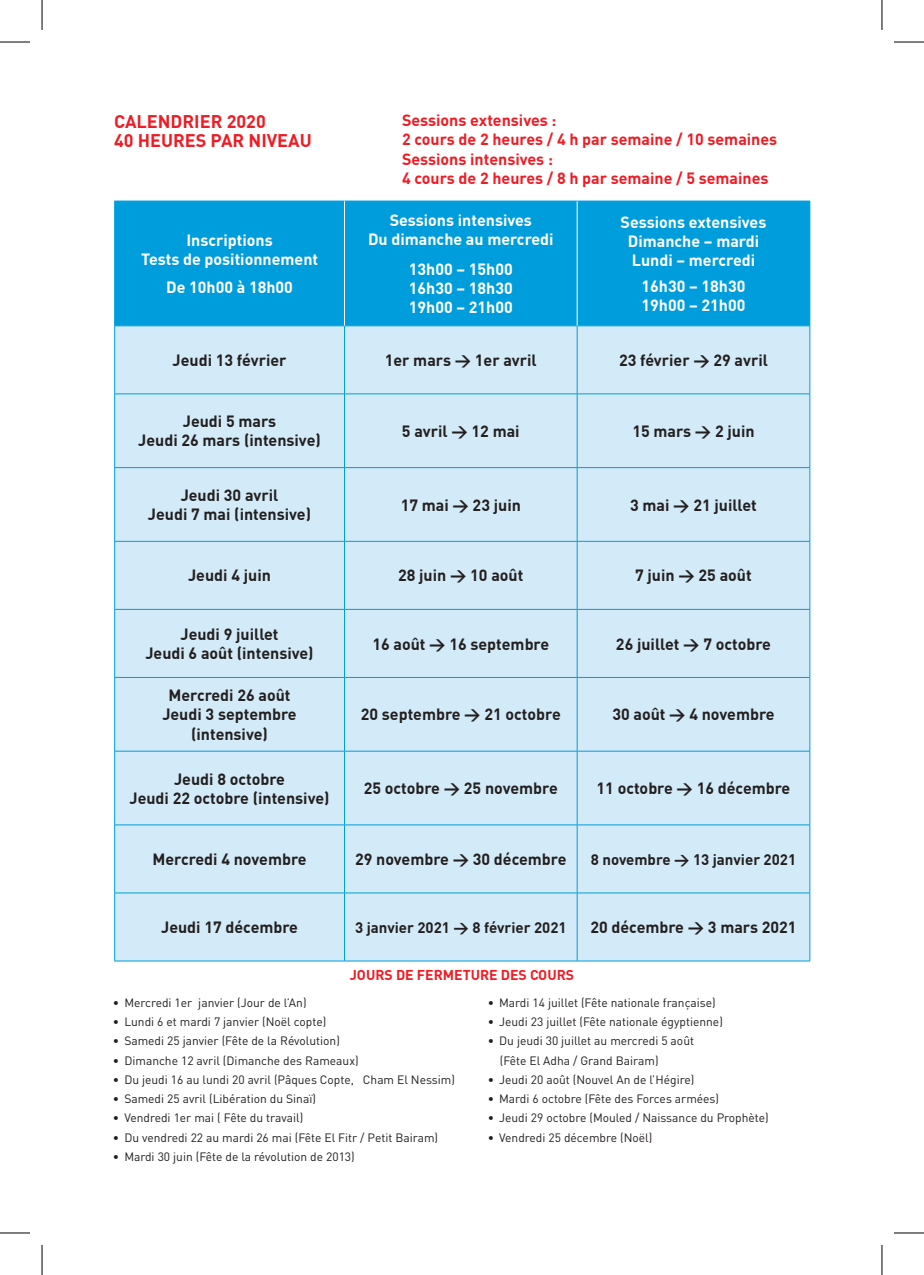
<style>
.page{position:relative;width:924px;height:1275px;background:#fff}
.page>*{position:absolute;margin:0;border:0;box-sizing:border-box;transform-origin:0 0}
.t1{font:700 18px/19.2px "DIN Pro";color:#ee1c25}
.t2{font:700 16px/19.2px "DIN Pro";color:#231f20;text-align:center}
.t3{font:700 16px/19.2px "DIN Pro";color:#fff;text-align:center}
.t4{font:700 16px/19.2px "DIN Pro";color:#ee1c25}
.t5{font:700 15px "DIN Pro";color:#231f20}
.t6{font:700 14px "DIN Pro";color:#ee1c25}
.t7{font:12px/19.2px "DIN Pro";color:#231f20}
</style>
<div class="page">
<div style="left:115px;top:202px;width:694px;height:123px;background:#009ddc"></div>
<div style="left:115px;top:326px;width:694px;height:634px;background:#d3ebf8"></div>
<hr style="left:114px;top:201px;width:230px;height:1px;background:#009ddc">
<hr style="left:114px;top:201px;width:1px;height:124px;background:#009ddc">
<hr style="left:344px;top:201px;width:233px;height:1px;background:#009ddc">
<hr style="left:577px;top:201px;width:232px;height:1px;background:#009ddc">
<hr style="left:809px;top:201px;width:1px;height:124px;background:#009ddc">
<hr style="left:114px;top:325px;width:230px;height:1px;background:#009ddc">
<hr style="left:114px;top:326px;width:1px;height:67px;background:#009ddc">
<hr style="left:344px;top:325px;width:233px;height:1px;background:#009ddc">
<hr style="left:577px;top:325px;width:232px;height:1px;background:#009ddc">
<hr style="left:809px;top:326px;width:1px;height:67px;background:#009ddc">
<hr style="left:114px;top:393px;width:230px;height:1px;background:#009ddc">
<hr style="left:114px;top:394px;width:1px;height:73px;background:#009ddc">
<hr style="left:344px;top:393px;width:233px;height:1px;background:#009ddc">
<hr style="left:577px;top:393px;width:232px;height:1px;background:#009ddc">
<hr style="left:809px;top:394px;width:1px;height:73px;background:#009ddc">
<hr style="left:114px;top:467px;width:230px;height:1px;background:#009ddc">
<hr style="left:114px;top:468px;width:1px;height:73px;background:#009ddc">
<hr style="left:344px;top:467px;width:233px;height:1px;background:#009ddc">
<hr style="left:577px;top:467px;width:232px;height:1px;background:#009ddc">
<hr style="left:809px;top:468px;width:1px;height:73px;background:#009ddc">
<hr style="left:114px;top:541px;width:230px;height:1px;background:#009ddc">
<hr style="left:114px;top:541px;width:1px;height:68px;background:#009ddc">
<hr style="left:344px;top:541px;width:233px;height:1px;background:#009ddc">
<hr style="left:577px;top:541px;width:232px;height:1px;background:#009ddc">
<hr style="left:809px;top:541px;width:1px;height:68px;background:#009ddc">
<hr style="left:114px;top:609px;width:230px;height:1px;background:#009ddc">
<hr style="left:114px;top:609px;width:1px;height:68px;background:#009ddc">
<hr style="left:344px;top:609px;width:233px;height:1px;background:#009ddc">
<hr style="left:577px;top:609px;width:232px;height:1px;background:#009ddc">
<hr style="left:809px;top:609px;width:1px;height:68px;background:#009ddc">
<hr style="left:114px;top:677px;width:230px;height:1px;background:#009ddc">
<hr style="left:114px;top:677px;width:1px;height:74px;background:#009ddc">
<hr style="left:344px;top:677px;width:233px;height:1px;background:#009ddc">
<hr style="left:577px;top:677px;width:232px;height:1px;background:#009ddc">
<hr style="left:809px;top:677px;width:1px;height:74px;background:#009ddc">
<hr style="left:114px;top:751px;width:230px;height:1px;background:#009ddc">
<hr style="left:114px;top:751px;width:1px;height:73px;background:#009ddc">
<hr style="left:344px;top:751px;width:233px;height:1px;background:#009ddc">
<hr style="left:577px;top:751px;width:232px;height:1px;background:#009ddc">
<hr style="left:809px;top:751px;width:1px;height:73px;background:#009ddc">
<hr style="left:114px;top:824px;width:230px;height:1px;background:#009ddc">
<hr style="left:114px;top:825px;width:1px;height:67px;background:#009ddc">
<hr style="left:344px;top:824px;width:233px;height:1px;background:#009ddc">
<hr style="left:577px;top:824px;width:232px;height:1px;background:#009ddc">
<hr style="left:809px;top:825px;width:1px;height:67px;background:#009ddc">
<hr style="left:114px;top:892px;width:230px;height:1px;background:#009ddc">
<hr style="left:114px;top:893px;width:1px;height:67px;background:#009ddc">
<hr style="left:344px;top:892px;width:233px;height:1px;background:#009ddc">
<hr style="left:577px;top:892px;width:232px;height:1px;background:#009ddc">
<hr style="left:809px;top:893px;width:1px;height:67px;background:#009ddc">
<hr style="left:114px;top:960px;width:230px;height:1px;background:#009ddc">
<hr style="left:344px;top:960px;width:233px;height:1px;background:#009ddc">
<hr style="left:577px;top:960px;width:232px;height:1px;background:#009ddc">
<hr style="left:344px;top:201px;width:1px;height:124px;background:#fff">
<hr style="left:576px;top:201px;width:1px;height:124px;background:#fff">
<hr style="left:344px;top:326px;width:1px;height:67px;background:#009ddc">
<hr style="left:576px;top:326px;width:1px;height:67px;background:#009ddc">
<hr style="left:344px;top:394px;width:1px;height:73px;background:#009ddc">
<hr style="left:576px;top:394px;width:1px;height:73px;background:#009ddc">
<hr style="left:344px;top:468px;width:1px;height:73px;background:#009ddc">
<hr style="left:576px;top:468px;width:1px;height:73px;background:#009ddc">
<hr style="left:344px;top:541px;width:1px;height:68px;background:#009ddc">
<hr style="left:576px;top:541px;width:1px;height:68px;background:#009ddc">
<hr style="left:344px;top:609px;width:1px;height:68px;background:#009ddc">
<hr style="left:576px;top:609px;width:1px;height:68px;background:#009ddc">
<hr style="left:344px;top:677px;width:1px;height:74px;background:#009ddc">
<hr style="left:576px;top:677px;width:1px;height:74px;background:#009ddc">
<hr style="left:344px;top:751px;width:1px;height:73px;background:#009ddc">
<hr style="left:576px;top:751px;width:1px;height:73px;background:#009ddc">
<hr style="left:344px;top:825px;width:1px;height:67px;background:#009ddc">
<hr style="left:576px;top:825px;width:1px;height:67px;background:#009ddc">
<hr style="left:344px;top:893px;width:1px;height:67px;background:#009ddc">
<hr style="left:576px;top:893px;width:1px;height:67px;background:#009ddc">
<hr style="left:0;top:42px;width:30px;height:1px;background:#000">
<hr style="left:893px;top:42px;width:30px;height:1px;background:#000">
<hr style="left:0;top:1232px;width:30px;height:1px;background:#000">
<hr style="left:893px;top:1232px;width:30px;height:1px;background:#000">
<hr style="left:42px;top:0;width:1px;height:30px;background:#000">
<hr style="left:42px;top:1245px;width:1px;height:30px;background:#000">
<hr style="left:881px;top:0;width:1px;height:30px;background:#000">
<hr style="left:881px;top:1245px;width:1px;height:30px;background:#000">
<h1 class="t1" style="left:114px;top:111px;width:199px">CALENDRIER 2020<br>40 HEURES PAR NIVEAU</h1>
<h2 class="t3" style="left:141px;top:230px;width:178px">Inscriptions<br>Tests de positionnement</h2>
<h2 class="t3" style="left:166px;top:277px;width:128px">De 10h00 à 18h00</h2>
<h2 class="t4" style="left:402px;top:110px;width:376px">Sessions extensives :<br>2 cours de 2 heures / 4 h par semaine / 10 semaines Sessions intensives :<br>4 cours de 2 heures / 8 h par semaine / 5 semaines</h2>
<h2 class="t3" style="left:368px;top:210px;width:187px">Sessions intensives<br>Du dimanche au mercredi</h2>
<h2 class="t3" style="left:408px;top:259px;width:105px;text-align:justify">13h00 – 15h00<br>16h30 – 18h30<br>19h00 – 21h00</h2>
<h2 class="t3" style="left:620px;top:212px;width:147px">Sessions extensives<br>Dimanche – mardi<br>Lundi – mercredi</h2>
<h2 class="t3" style="left:641px;top:276px;width:105px;text-align:left">16h30 – 18h30<br>19h00 – 21h00</h2>
<h2 class="t2" style="left:172px;top:350px;width:115px">Jeudi 13 février</h2>
<h2 class="t2" style="left:384px;top:350px;width:153px">1er mars → 1er avril</h2>
<h2 class="t2" style="left:618px;top:350px;width:150px">23 février → 29 avril</h2>
<h2 class="t2" style="left:138px;top:411px;width:184px">Jeudi 5 mars<br>Jeudi 26 mars (intensive)</h2>
<h2 class="t2" style="left:402px;top:421px;width:119px">5 avril → 12 mai</h2>
<h2 class="t2" style="left:632px;top:421px;width:124px">15 mars → 2 juin</h2>
<h2 class="t2" style="left:148px;top:485px;width:165px">Jeudi 30 avril<br>Jeudi 7 mai (intensive)</h2>
<h2 class="t2" style="left:400px;top:494px;width:122px">17 mai → 23 juin</h2>
<h2 class="t2" style="left:629px;top:494px;width:128px">3 mai → 21 juillet</h2>
<h2 class="t2" style="left:188px;top:565px;width:84px">Jeudi 4 juin</h2>
<h2 class="t2" style="left:398px;top:565px;width:127px">28 juin → 10 août</h2>
<h2 class="t2" style="left:635px;top:565px;width:118px">7 juin → 25 août</h2>
<h2 class="t2" style="left:145px;top:624px;width:170px">Jeudi 9 juillet<br>Jeudi 6 août (intensive)</h2>
<h2 class="t2" style="left:372px;top:633px;width:178px">16 août → 16 septembre</h2>
<h2 class="t2" style="left:615px;top:633px;width:156px">26 juillet → 7 octobre</h2>
<h2 class="t2" style="left:162px;top:685px;width:136px">Mercredi 26 août<br>Jeudi 3 septembre (intensive)</h2>
<h2 class="t2" style="left:360px;top:704px;width:201px">20 septembre → 21 octobre</h2>
<h2 class="t2" style="left:612px;top:704px;width:164px">30 août → 4 novembre</h2>
<h2 class="t2" style="left:129px;top:768px;width:201px">Jeudi 8 octobre<br>Jeudi 22 octobre (intensive)</h2>
<h2 class="t2" style="left:363px;top:778px;width:195px">25 octobre → 25 novembre</h2>
<h2 class="t2" style="left:596px;top:778px;width:195px">11 octobre → 16 décembre</h2>
<h2 class="t2" style="left:152px;top:849px;width:155px">Mercredi 4 novembre</h2>
<h2 class="t2" style="left:355px;top:849px;width:213px">29 novembre → 30 décembre</h2>
<p class="t5" style="left:590px;top:849px;width:207px">8 novembre → 13 janvier 2021</p>
<h2 class="t2" style="left:161px;top:917px;width:138px">Jeudi 17 décembre</h2>
<p class="t5" style="left:355px;top:917px;width:213px">3 janvier 2021 → 8 février 2021</p>
<h2 class="t2" style="left:590px;top:917px;width:207px">20 décembre → 3 mars 2021</h2>
<p class="t6" style="left:349px;top:965px;width:226px">JOURS DE FERMETURE DES COURS</p>
<p class="t7" style="left:113px;top:993px;width:195px">• Mercredi 1er janvier (Jour de l’An)</p>
<p class="t7" style="left:113px;top:1012px;width:215px">• Lundi 6 et mardi 7 janvier (Noël copte)</p>
<p class="t7" style="left:113px;top:1031px;width:228px">• Samedi 25 janvier (Fête de la Révolution)</p>
<p class="t7" style="left:113px;top:1050px;width:247px">• Dimanche 12 avril (Dimanche des Rameaux)</p>
<p class="t7" style="left:113px;top:1069px;width:343px">• Du jeudi 16 au lundi 20 avril (Pâques Copte, Cham El Nessim)</p>
<p class="t7" style="left:113px;top:1089px;width:204px">• Samedi 25 avril (Libération du Sinaï)</p>
<p class="t7" style="left:113px;top:1108px;width:192px">• Vendredi 1er mai ( Fête du travail)</p>
<p class="t7" style="left:113px;top:1127px;width:326px">• Du vendredi 22 au mardi 26 mai (Fête El Fitr / Petit Bairam)</p>
<p class="t7" style="left:113px;top:1146px;width:243px">• Mardi 30 juin (Fête de la révolution de 2013)</p>
<p class="t7" style="left:487px;top:993px;width:229px">• Mardi 14 juillet (Fête nationale française)</p>
<p class="t7" style="left:487px;top:1012px;width:236px">• Jeudi 23 juillet (Fête nationale égyptienne)</p>
<p class="t7" style="left:499px;top:1031px;width:196px;text-indent:-12px">• Du jeudi 30 juillet au mercredi 5 août (Fête El Adha / Grand Bairam)</p>
<p class="t7" style="left:487px;top:1069px;width:208px">• Jeudi 20 août (Nouvel An de l’Hégire)</p>
<p class="t7" style="left:487px;top:1089px;width:233px">• Mardi 6 octobre (Fête des Forces armées)</p>
<p class="t7" style="left:487px;top:1108px;width:282px">• Jeudi 29 octobre (Mouled / Naissance du Prophète)</p>
<p class="t7" style="left:487px;top:1127px;width:166px">• Vendredi 25 décembre (Noël)</p>
</div>
